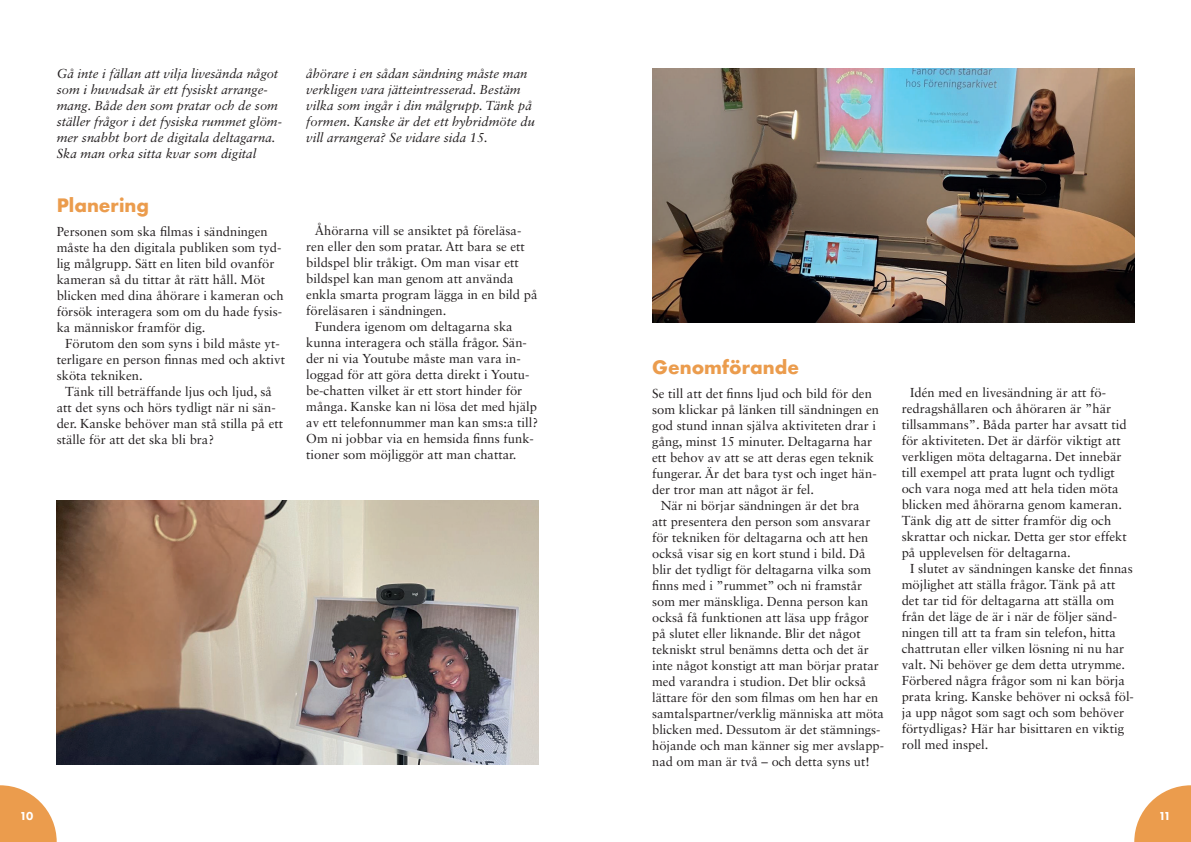
<style>
.page{position:relative;width:1191px;height:842px;background:#fff}
.page>*{position:absolute;margin:0;border:0;box-sizing:border-box;transform-origin:0 0}
.t1{font:700 18px "Futura";color:#eb9c4d}
.t2{font:13px/16px "Sabon LT Std";color:#231f20}
.t3{font:italic 13px/16px "Sabon LT Std";color:#231f20}
.t4{font:800 12px "Futura PT";color:#fff}
</style>
<div class="page">
<svg style="left:1134px;top:785px;width:57px;height:57px"></svg>
<svg style="left:0;top:785px;width:57px;height:57px"></svg>
<img style="left:652px;top:68px;width:482px;height:254px">
<img style="left:57px;top:501px;width:482px;height:264px">
<p class="t3" style="left:57px;top:65px;width:227px">Gå inte i fällan att vilja livesända något som i huvudsak är ett fysiskt arrange&shy;mang. Både den som pratar och de som ställer frågor i det fysiska rummet glöm&shy;mer snabbt bort de digitala deltagarna.<br>Ska man orka sitta kvar som digital</p>
<p class="t3" style="left:306px;top:65px;width:230px">åhörare i en sådan sändning måste man verkligen vara jätteintresserad. Bestäm vilka som ingår i din målgrupp. Tänk på formen. Kanske är det ett hybridmöte du vill arrangera? Se vidare sida 15.</p>
<h1 class="t1" style="left:57px;top:192px;width:94px">Planering</h1>
<p class="t2" style="left:57px;top:223px;width:228px">Personen som ska filmas i sändningen måste ha den digitala publiken som tyd&shy;lig målgrupp. Sätt en liten bild ovanför kameran så du tittar åt rätt håll. Möt blicken med dina åhörare i kameran och försök interagera som om du hade fysis&shy;ka människor framför dig.</p>
<p class="t2" style="left:57px;top:335px;width:230px;text-indent:9px">Förutom den som syns i bild måste yt&shy;terligare en person finnas med och aktivt sköta tekniken.</p>
<p class="t2" style="left:57px;top:383px;width:228px;text-indent:9px">Tänk till beträffande ljus och ljud, så att det syns och hörs tydligt när ni sän&shy;der. Kanske behöver man stå stilla på ett ställe för att det ska bli bra?</p>
<p class="t2" style="left:315px;top:223px;width:208px">Åhörarna vill se ansiktet på föreläsa-</p>
<p class="t2" style="left:306px;top:239px;width:220px">ren eller den som pratar. Att bara se ett</p>
<p class="t2" style="left:306px;top:255px;width:214px">bildspel blir tråkigt. Om man visar ett</p>
<p class="t2" style="left:306px;top:271px;width:209px">bildspel kan man genom att använda</p>
<p class="t2" style="left:306px;top:287px;width:233px">enkla smarta program lägga in en bild på</p>
<p class="t2" style="left:306px;top:303px;width:142px">föreläsaren i sändningen.</p>
<p class="t2" style="left:315px;top:319px;width:199px">Fundera igenom om deltagarna ska</p>
<p class="t2" style="left:306px;top:335px;width:222px">kunna interagera och ställa frågor. Sän-</p>
<p class="t2" style="left:306px;top:351px;width:216px">der ni via Youtube måste man vara in-</p>
<p class="t2" style="left:306px;top:367px;width:225px">loggad för att göra detta direkt i Youtu-</p>
<p class="t2" style="left:306px;top:383px;width:217px">be-chatten vilket är ett stort hinder för</p>
<p class="t2" style="left:306px;top:399px;width:232px">många. Kanske kan ni lösa det med hjälp</p>
<p class="t2" style="left:306px;top:415px;width:233px">av ett telefonnummer man kan sms:a till?</p>
<p class="t2" style="left:306px;top:431px;width:229px">Om ni jobbar via en hemsida finns funk-</p>
<p class="t2" style="left:306px;top:447px;width:212px">tioner som möjliggör att man chattar.</p>
<h1 class="t1" style="left:652px;top:354px;width:148px">Genomförande</h1>
<p class="t2" style="left:652px;top:385px;width:221px">Se till att det finns ljud och bild för den</p>
<p class="t2" style="left:652px;top:401px;width:228px">som klickar på länken till sändningen en</p>
<p class="t2" style="left:652px;top:417px;width:225px">god stund innan själva aktiviteten drar i</p>
<p class="t2" style="left:652px;top:433px;width:222px">gång, minst 15 minuter. Deltagarna har</p>
<p class="t2" style="left:652px;top:449px;width:223px">ett behov av att se att deras egen teknik</p>
<p class="t2" style="left:652px;top:465px;width:226px">fungerar. Är det bara tyst och inget hän-</p>
<p class="t2" style="left:652px;top:481px;width:163px">der tror man att något är fel.</p>
<p class="t2" style="left:660px;top:497px;width:200px">När ni börjar sändningen är det bra</p>
<p class="t2" style="left:652px;top:513px;width:220px">att presentera den person som ansvarar</p>
<p class="t2" style="left:652px;top:529px;width:217px">för tekniken för deltagarna och att hen</p>
<p class="t2" style="left:652px;top:545px;width:215px">också visar sig en kort stund i bild. Då</p>
<p class="t2" style="left:652px;top:561px;width:220px">blir det tydligt för deltagarna vilka som</p>
<p class="t2" style="left:652px;top:577px;width:211px">finns med i ”rummet” och ni framstår</p>
<p class="t2" style="left:652px;top:593px;width:218px">som mer mänskliga. Denna person kan</p>
<p class="t2" style="left:652px;top:609px;width:218px">också få funktionen att läsa upp frågor</p>
<p class="t2" style="left:652px;top:625px;width:210px">på slutet eller liknande. Blir det något</p>
<p class="t2" style="left:652px;top:641px;width:218px">tekniskt strul benämns detta och det är</p>
<p class="t2" style="left:652px;top:657px;width:228px">inte något konstigt att man börjar pratar</p>
<p class="t2" style="left:652px;top:673px;width:216px">med varandra i studion. Det blir också</p>
<p class="t2" style="left:652px;top:689px;width:227px">lättare för den som filmas om hen har en</p>
<p class="t2" style="left:652px;top:705px;width:233px">samtalspartner/verklig människa att möta</p>
<p class="t2" style="left:652px;top:721px;width:230px">blicken med. Dessutom är det stämnings-</p>
<p class="t2" style="left:652px;top:737px;width:233px">höjande och man känner sig mer avslapp-</p>
<p class="t2" style="left:652px;top:753px;width:219px">nad om man är två – och detta syns ut!</p>
<p class="t2" style="left:901px;top:385px;width:226px;text-indent:9px">Idén med en livesändning är att fö&shy;redragshållaren och åhöraren är ”här tillsammans”. Båda parter har avsatt tid för aktiviteten. Det är därför viktigt att verkligen möta deltagarna. Det innebär till exempel att prata lugnt och tydligt och vara noga med att hela tiden möta blicken med åhörarna genom kameran.<br>Tänk dig att de sitter framför dig och skrattar och nickar. Detta ger stor effekt på upplevelsen för deltagarna.</p>
<p class="t2" style="left:901px;top:561px;width:234px;text-indent:9px">I slutet av sändningen kanske det finnas möjlighet att ställa frågor. Tänk på att det tar tid för deltagarna att ställa om från det läge de är i när de följer sänd&shy;ningen till att ta fram sin telefon, hitta chattrutan eller vilken lösning ni nu har valt. Ni behöver ge dem detta utrymme.<br>Förbered några frågor som ni kan börja prata kring. Kanske behöver ni också föl&shy;ja upp något som sagt och som behöver förtydligas? Här har bisittaren en viktig roll med inspel.</p>
<p class="t4" style="left:20px;top:808px;width:15px">10</p>
<p class="t4" style="left:1159px;top:808px;width:14px">11</p>
</div>
